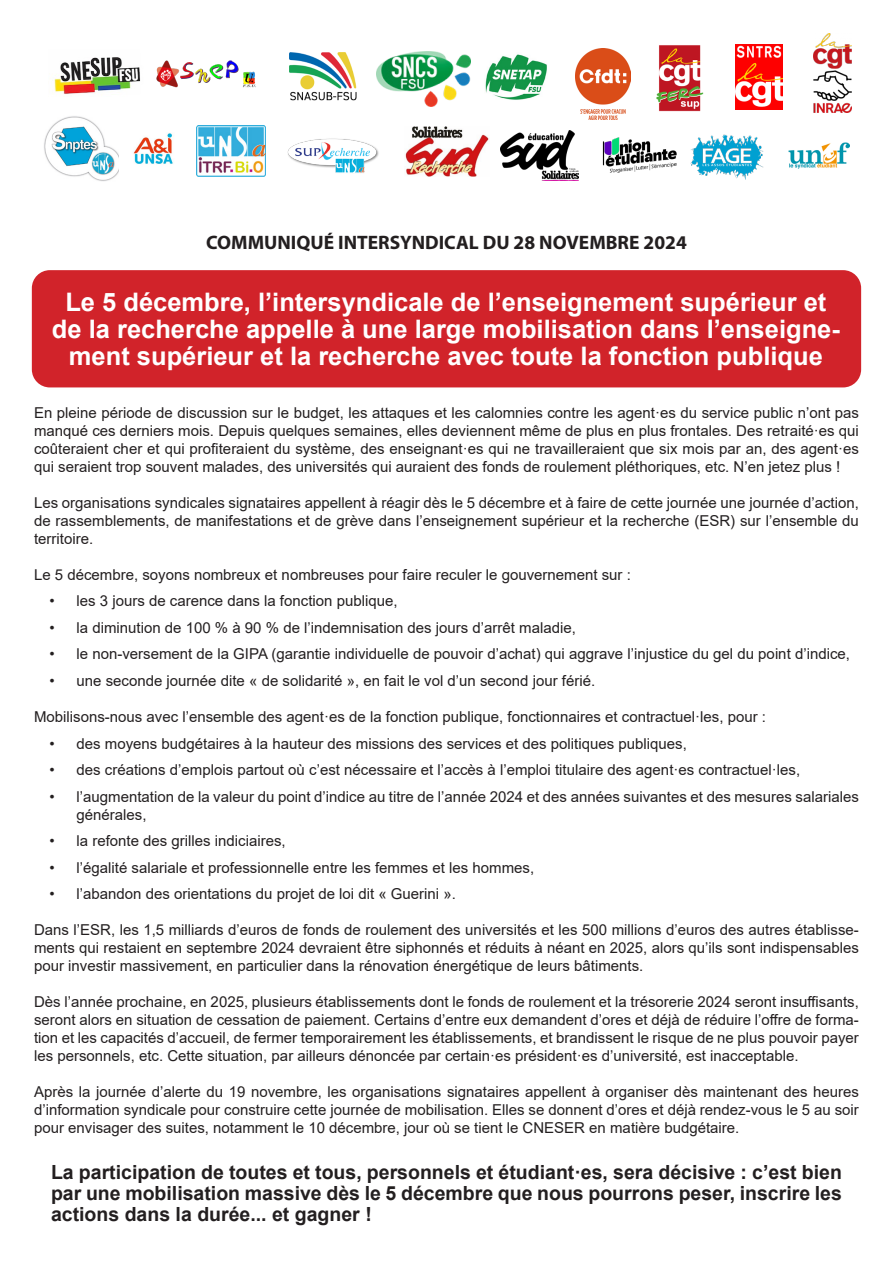
<style>
.page{position:relative;width:893px;height:1263px;background:#fff}
.page>*{position:absolute;margin:0;border:0;box-sizing:border-box;transform-origin:0 0}
.t1{font:700 25.5px/27px "Arial";color:#fff;text-align:center}
.t2{font:700 19.5px/21px "Arial";color:#231f20;text-align:justify}
.t3{font:700 19.5px "Myriad Pro";color:#231f20}
.t4{font:15px/18px "Arial";color:#231f20;text-align:justify}
</style>
<div class="page">
<div style="left:32px;top:270px;width:829px;height:117px;background:#d1232a;border-radius:18px"></div>
<img style="left:656px;top:45px;width:48px;height:67px">
<img style="left:735px;top:45px;width:47px;height:65px">
<img style="left:290px;top:53px;width:67px;height:48px">
<img style="left:376px;top:52px;width:95px;height:54px">
<img style="left:156px;top:60px;width:100px;height:28px">
<img style="left:54px;top:57px;width:86px;height:38px">
<img style="left:485px;top:54px;width:62px;height:46px">
<img style="left:44px;top:116px;width:129px;height:65px">
<img style="left:500px;top:131px;width:78px;height:50px">
<img style="left:405px;top:126px;width:84px;height:51px">
<img style="left:813px;top:33px;width:38px;height:79px">
<img style="left:788px;top:142px;width:62px;height:26px">
<img style="left:287px;top:138px;width:92px;height:35px">
<img style="left:196px;top:125px;width:69px;height:52px">
<img style="left:602px;top:137px;width:75px;height:36px">
<img style="left:690px;top:134px;width:74px;height:46px">
<img style="left:575px;top:48px;width:55px;height:71px">
<h2 class="t3" style="left:206px;top:229px;width:482px">COMMUNIQUÉ INTERSYNDICAL DU 28 NOVEMBRE 2024</h2>
<h1 class="t1" style="left:52px;top:289px;width:789px">Le 5 décembre, l’intersyndicale de l’enseignement supérieur et de la recherche appelle à une large mobilisation dans l’enseigne&shy;ment supérieur et la recherche avec toute la fonction publique</h1>
<p class="t4" style="left:34px;top:403px;width:826px">En pleine période de discussion sur le budget, les attaques et les calomnies contre les agent·es du service public n’ont pas manqué ces derniers mois. Depuis quelques semaines, elles deviennent même de plus en plus frontales. Des retraité·es qui coûteraient cher et qui profiteraient du système, des enseignant·es qui ne travailleraient que six mois par an, des agent·es qui seraient trop souvent malades, des universités qui auraient des fonds de roulement pléthoriques, etc. N’en jetez plus !</p>
<p class="t4" style="left:34px;top:493px;width:826px">Les organisations syndicales signataires appellent à réagir dès le 5 décembre et à faire de cette journée une journée d’action, de rassemblements, de manifestations et de grève dans l’enseignement supérieur et la recherche (ESR) sur l’ensemble du territoire.</p>
<p class="t4" style="left:34px;top:565px;width:598px">Le 5 décembre, soyons nombreux et nombreuses pour faire reculer le gouvernement sur :</p>
<p class="t4" style="left:50px;top:592px;width:349px">• les 3 jours de carence dans la fonction publique,</p>
<p class="t4" style="left:50px;top:618px;width:528px">• la diminution de 100 % à 90 % de l’indemnisation des jours d’arrêt maladie,</p>
<p class="t4" style="left:50px;top:645px;width:802px">• le non-versement de la GIPA (garantie individuelle de pouvoir d’achat) qui aggrave l’injustice du gel du point d’indice,</p>
<p class="t4" style="left:50px;top:671px;width:547px">• une seconde journée dite « de solidarité », en fait le vol d’un second jour férié.</p>
<p class="t4" style="left:34px;top:707px;width:733px">Mobilisons-nous avec l’ensemble des agent·es de la fonction publique, fonctionnaires et contractuel·les, pour :</p>
<p class="t4" style="left:50px;top:734px;width:639px">• des moyens budgétaires à la hauteur des missions des services et des politiques publiques,</p>
<p class="t4" style="left:50px;top:761px;width:752px">• des créations d’emplois partout où c’est nécessaire et l’accès à l’emploi titulaire des agent·es contractuel·les,</p>
<p class="t4" style="left:77px;top:787px;width:784px;text-indent:-27px">• l’augmentation de la valeur du point d’indice au titre de l’année 2024 et des années suivantes et des mesures salariales générales,</p>
<p class="t4" style="left:50px;top:832px;width:238px">• la refonte des grilles indiciaires,</p>
<p class="t4" style="left:50px;top:858px;width:486px">• l’égalité salariale et professionnelle entre les femmes et les hommes,</p>
<p class="t4" style="left:50px;top:885px;width:408px">• l’abandon des orientations du projet de loi dit « Guerini ».</p>
<p class="t4" style="left:34px;top:921px;width:826px">Dans l’ESR, les 1,5 milliards d’euros de fonds de roulement des universités et les 500 millions d’euros des autres établisse&shy;ments qui restaient en septembre 2024 devraient être siphonnés et réduits à néant en 2025, alors qu’ils sont indispensables pour investir massivement, en particulier dans la rénovation énergétique de leurs bâtiments.</p>
<p class="t4" style="left:34px;top:993px;width:826px">Dès l’année prochaine, en 2025, plusieurs établissements dont le fonds de roulement et la trésorerie 2024 seront insuffisants, seront alors en situation de cessation de paiement. Certains d’entre eux demandent d’ores et déjà de réduire l’offre de forma&shy;tion et les capacités d’accueil, de fermer temporairement les établissements, et brandissent le risque de ne plus pouvoir payer les personnels, etc. Cette situation, par ailleurs dénoncée par certain·es président·es d’université, est inacceptable.</p>
<p class="t4" style="left:34px;top:1083px;width:826px">Après la journée d’alerte du 19 novembre, les organisations signataires appellent à organiser dès maintenant des heures d’information syndicale pour construire cette journée de mobilisation. Elles se donnent d’ores et déjà rendez-vous le 5 au soir pour envisager des suites, notamment le 10 décembre, jour où se tient le CNESER en matière budgétaire.</p>
<h2 class="t2" style="left:51px;top:1162px;width:792px">La participation de toutes et tous, personnels et étudiant·es, sera décisive : c’est bien par une mobilisation massive dès le 5 décembre que nous pourrons peser, inscrire les actions dans la durée... et gagner !</h2>
</div>
